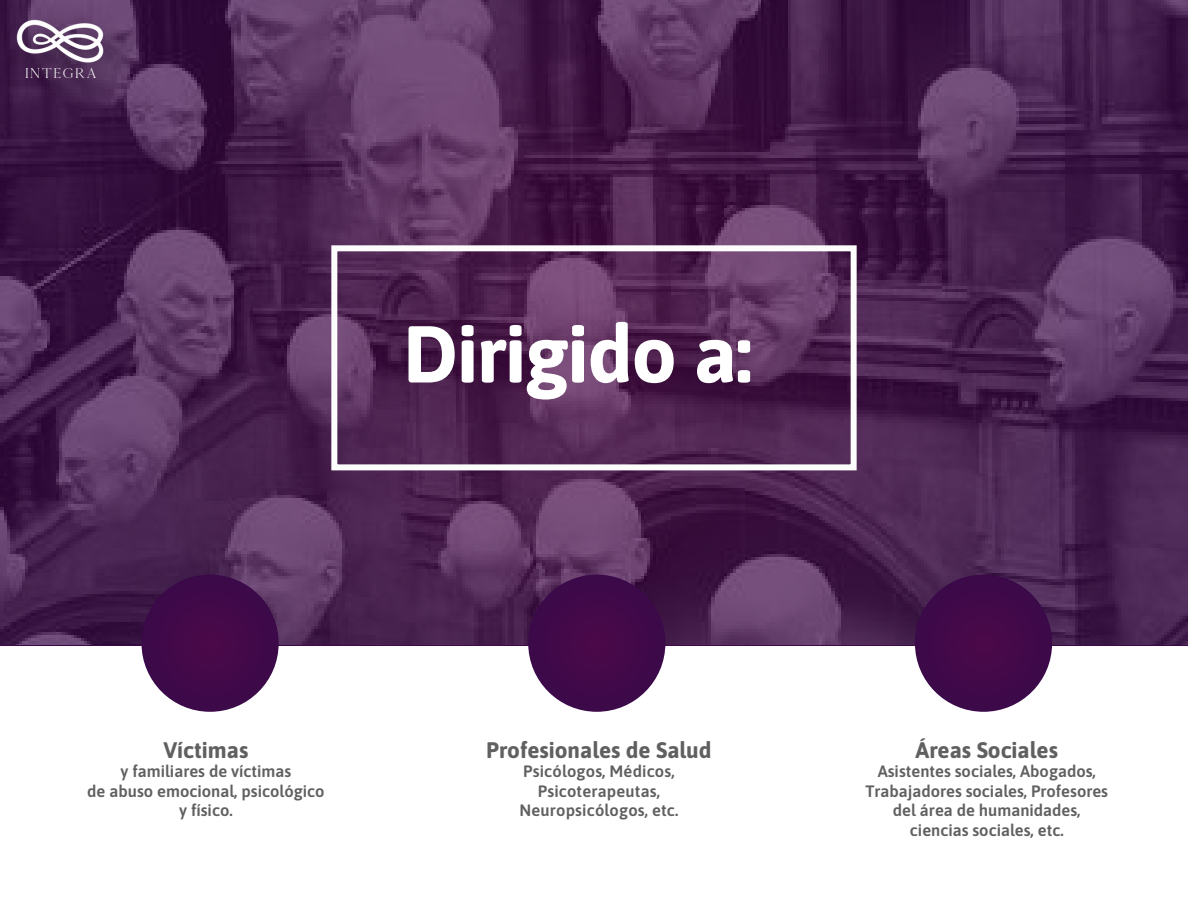
<style>
.page{position:relative;width:1188px;height:918px;background:#fff}
.page>*{position:absolute;margin:0;border:0;box-sizing:border-box;transform-origin:0 0}
.t1{font:700 80.4px "Asap";letter-spacing:-.015em;color:#fff}
.t2{font:700 22.5px "Asap";color:#606060}
.t3{font:600 16.5px/19.5px "Asap";color:#606060;text-align:center}
.t4{font:13.95px "Cammron Demo";letter-spacing:.1em;color:#fff}
</style>
<div class="page">
<img style="left:0;top:0;width:1188px;height:645px">
<img style="left:0;top:3px;width:150px;height:46px">
<img style="left:16px;top:14px;width:90px;height:35px">
<img style="left:0;top:49px;width:154px;height:85px">
<div style="left:331px;top:245px;width:526px;height:225px;border:6px solid #fcfcfc"></div>
<div style="left:142px;top:575px;width:137px;height:137px;background:#400949;border-radius:69px"></div>
<div style="left:528px;top:575px;width:137px;height:137px;background:#400949;border-radius:69px"></div>
<div style="left:915px;top:575px;width:137px;height:137px;background:#400949;border-radius:69px"></div>
<p class="t4" style="left:25px;top:67px;width:73px">INTEGRA</p>
<h1 class="t1" style="left:402px;top:299px;width:351px">Dirigido a:</h1>
<h2 class="t2" style="left:163px;top:734px;width:87px">Víctimas</h2>
<p class="t3" style="left:87px;top:761px;width:239px">y familiares de víctimas<br>de abuso emocional, psicológico y físico.</p>
<h2 class="t2" style="left:486px;top:734px;width:227px">Profesionales de Salud</h2>
<p class="t3" style="left:520px;top:761px;width:160px">Psicólogos, Médicos,<br>Psicoterapeutas,<br>Neuropsicólogos, etc.</p>
<h2 class="t2" style="left:916px;top:734px;width:144px">Áreas Sociales</h2>
<p class="t3" style="left:865px;top:761px;width:244px">Asistentes sociales, Abogados,<br>Trabajadores sociales, Profesores del área de humanidades, ciencias sociales, etc.</p>
</div>
